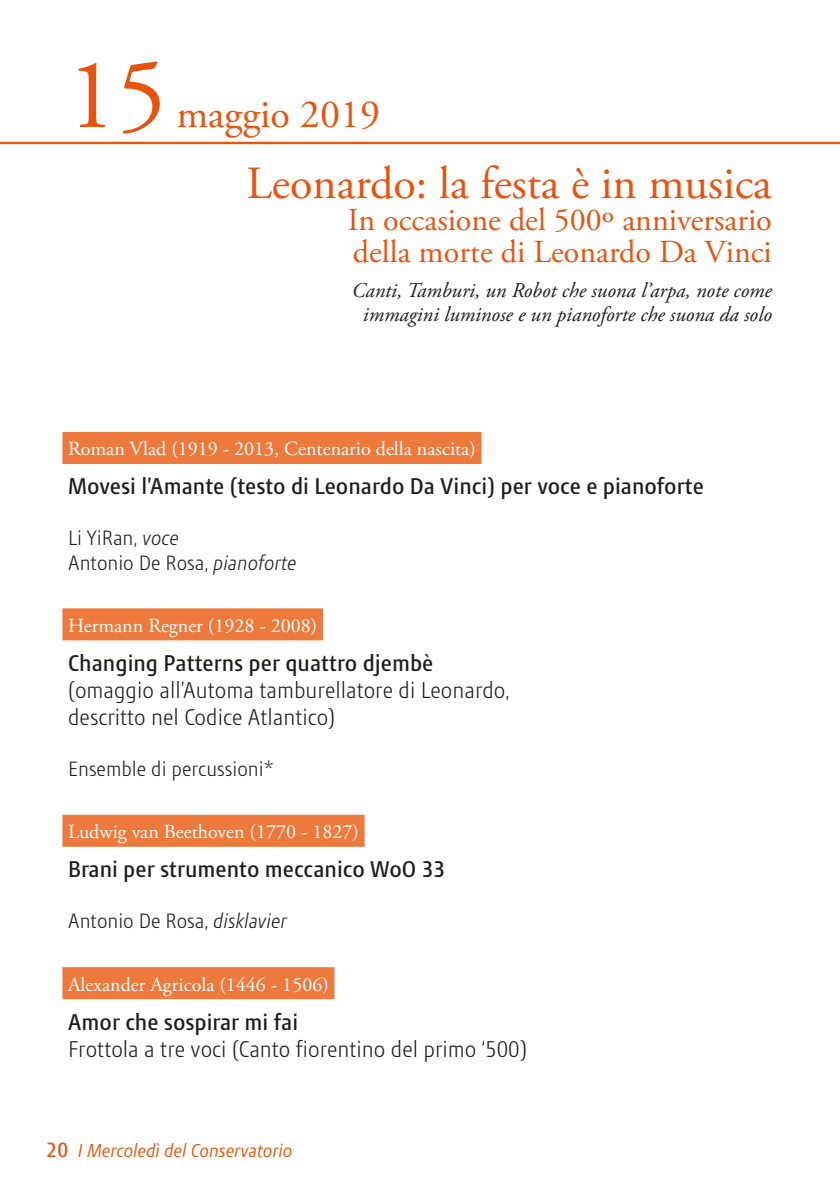
<style>
.page{position:relative;width:840px;height:1191px;background:#fff}
.page>*{position:absolute;margin:0;border:0;box-sizing:border-box;transform-origin:0 0}
.t1{font:100px "Adobe Garamond Pro";color:#e6540f}
.t2{font:46px "Adobe Garamond Pro";color:#e6540f}
.t3{font:40px "Adobe Garamond Pro";color:#e6540f}
.t4{font:32px/32px "Adobe Garamond Pro";color:#e6540f}
.t5{font:500 22px "Modena";color:#1d1d1b}
.t6{font:300 22px/27px "Modena";color:#1d1d1b}
.t7{font:italic 21px/24px "Adobe Garamond Pro";color:#1d1d1b;text-align:center}
.t8{font:20px "Adobe Garamond Pro";color:#fff}
.t9{font:300 20px/24px "Modena";color:#1d1d1b}
.t10{font:italic 18px "Modena";color:#e6540f}
.s1{font-style:italic}
.s2{font-weight:500;font-style:normal;font-size:20px}
</style>
<div class="page">
<hr style="left:0;top:142px;width:839px;height:2px;background:#e6540f">
<div style="left:62px;top:432px;width:419px;height:32px;background:#ed7a3c"></div>
<div style="left:62px;top:608px;width:261px;height:32px;background:#ed7a3c"></div>
<div style="left:62px;top:814px;width:302px;height:32px;background:#ed7a3c"></div>
<div style="left:62px;top:967px;width:272px;height:32px;background:#ed7a3c"></div>
<h1 class="t1" style="left:67px;top:35px;width:101px">15</h1>
<h3 class="t3" style="left:177px;top:90px;width:205px">maggio 2019</h3>
<h2 class="t2" style="left:246px;top:156px;width:526px">Leonardo: la festa è in musica</h2>
<h3 class="t4" style="left:348px;top:205px;width:425px">In occasione del 500º anniversario della morte di Leonardo Da Vinci</h3>
<p class="t7" style="left:352px;top:279px;width:421px">Canti, Tamburi, un Robot che suona l’arpa, note come immagini luminose e un pianoforte che suona da solo</p>
<p class="t8" style="left:68px;top:437px;width:409px">Roman Vlad (1919 - 2013, Centenario della nascita)</p>
<p class="t5" style="left:68px;top:473px;width:637px">Movesi l’Amante (testo di Leonardo Da Vinci) per voce e pianoforte</p>
<p class="t9" style="left:68px;top:526px;width:230px">Li YiRan, <span class="s1">voce<br></span>Antonio De Rosa, <span class="s1">pianoforte</span></p>
<p class="t8" style="left:68px;top:613px;width:250px">Hermann Regner (1928 - 2008)</p>
<p class="t5" style="left:68px;top:649px;width:366px">Changing Patterns per quattro djembè</p>
<p class="t6" style="left:68px;top:676px;width:443px">(omaggio all’Automa tamburellatore di Leonardo, descritto nel Codice Atlantico)</p>
<p class="t9" style="left:68px;top:756px;width:208px">Ensemble di percussioni*</p>
<p class="t8" style="left:68px;top:820px;width:292px">Ludwig van Beethoven (1770 - 1827)</p>
<p class="t5" style="left:68px;top:855px;width:378px">Brani per strumento meccanico WoO 33</p>
<p class="t9" style="left:68px;top:909px;width:220px">Antonio De Rosa, <span class="s1">disklavier</span></p>
<p class="t8" style="left:68px;top:972px;width:262px">Alexander Agricola (1446 - 1506)</p>
<p class="t5" style="left:68px;top:1008px;width:231px">Amor che sospirar mi fai</p>
<p class="t6" style="left:68px;top:1035px;width:460px">Frottola a tre voci (Canto fiorentino del primo ‘500)</p>
<p class="t10" style="left:47px;top:1139px;width:247px"><span class="s2">20</span> I Mercoledì del Conservatorio</p>
</div>
